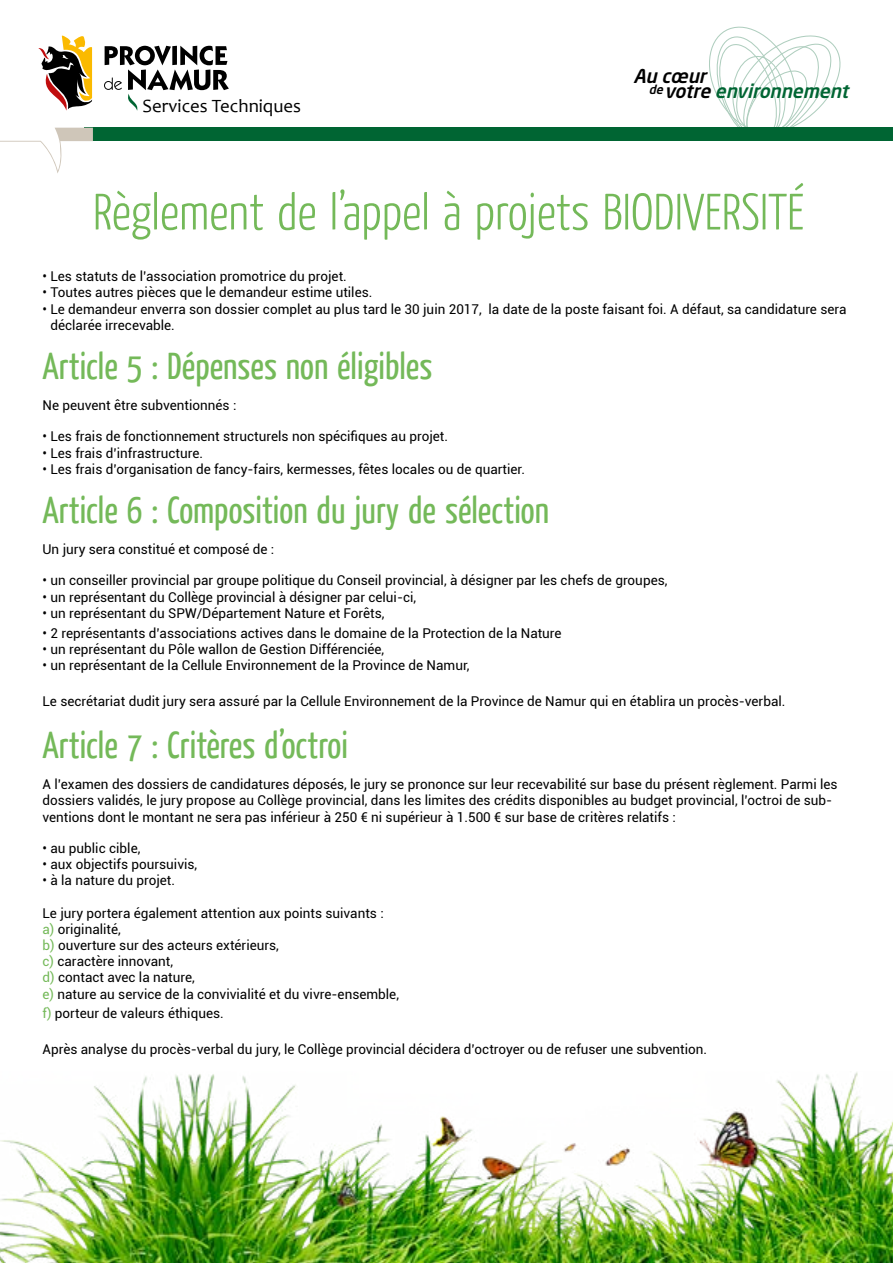
<style>
.page{position:relative;width:893px;height:1263px;background:#fff}
.page>*{position:absolute;margin:0;border:0;box-sizing:border-box;transform-origin:0 0}
.t1{font:300 51px "Yanone Kaffeesatz";color:#74b959}
.t2{font:37.5px "Yanone Kaffeesatz";color:#74b959}
.t3{font:italic 500 18.9px/15.3px "Neo Sans Std";color:#006533}
.t4{font:18.9px "Candara";color:#000}
.t5{font:13.5px/16.2px "Roboto";color:#000}
.s1{color:#000}
.s2{color:#74b959}
</style>
<div class="page">
<img style="left:0;top:1072px;width:893px;height:191px">
<svg style="left:55px;top:45px;width:838px;height:83px"></svg>
<svg style="left:702px;top:26px;width:147px;height:102px"></svg>
<div style="left:84px;top:128px;width:809px;height:13px;background:#006533"></div>
<svg style="left:0;top:128px;width:93px;height:45px"></svg>
<svg style="left:38px;top:35px;width:55px;height:78px"></svg>
<svg style="left:104px;top:46px;width:125px;height:65px"></svg>
<h3 class="t4" style="left:143px;top:95px;width:160px">Services Techniques</h3>
<h3 class="t3" style="left:649px;top:68px;width:206px;text-indent:-15px"><span class="s1">Au cœur<br></span><sup>de</sup> <span class="s1">votre</span> environnement</h3>
<h1 class="t1" style="left:93px;top:180px;width:713px">Règlement de l’appel à projets BIODIVERSITÉ</h1>
<p class="t5" style="left:43px;top:268px;width:306px">• Les statuts de l’association promotrice du projet.</p>
<p class="t5" style="left:43px;top:284px;width:331px">• Toutes autres pièces que le demandeur estime utiles.</p>
<p class="t5" style="left:50px;top:300px;width:798px;text-indent:-8px">• Le demandeur enverra son dossier complet au plus tard le 30 juin 2017, la date de la poste faisant foi. A défaut, sa candidature sera déclarée irrecevable.</p>
<h2 class="t2" style="left:43px;top:342px;width:391px">Article 5 : Dépenses non éligibles</h2>
<p class="t5" style="left:43px;top:397px;width:195px">Ne peuvent être subventionnés :</p>
<p class="t5" style="left:43px;top:428px;width:407px">• Les frais de fonctionnement structurels non spécifiques au projet.</p>
<p class="t5" style="left:43px;top:444px;width:162px">• Les frais d’infrastructure.</p>
<p class="t5" style="left:43px;top:460px;width:484px">• Les frais d’organisation de fancy-fairs, kermesses, fêtes locales ou de quartier.</p>
<h2 class="t2" style="left:43px;top:486px;width:508px">Article 6 : Composition du jury de sélection</h2>
<p class="t5" style="left:43px;top:541px;width:233px">Un jury sera constitué et composé de :</p>
<p class="t5" style="left:43px;top:572px;width:626px">• un conseiller provincial par groupe politique du Conseil provincial, à désigner par les chefs de groupes,</p>
<p class="t5" style="left:43px;top:588px;width:375px">• un représentant du Collège provincial à désigner par celui-ci,</p>
<p class="t5" style="left:43px;top:604px;width:344px">• un représentant du SPW/Département Nature et Forêts,</p>
<p class="t5" style="left:43px;top:624px;width:521px">• 2 représentants d’associations actives dans le domaine de la Protection de la Nature</p>
<p class="t5" style="left:43px;top:640px;width:343px">• un représentant du Pôle wallon de Gestion Différenciée,</p>
<p class="t5" style="left:43px;top:657px;width:429px">• un représentant de la Cellule Environnement de la Province de Namur,</p>
<p class="t5" style="left:43px;top:693px;width:744px">Le secrétariat dudit jury sera assuré par la Cellule Environnement de la Province de Namur qui en établira un procès-verbal.</p>
<h2 class="t2" style="left:43px;top:721px;width:307px">Article 7 : Critères d’octroi</h2>
<p class="t5" style="left:43px;top:776px;width:797px">A l’examen des dossiers de candidatures déposés, le jury se prononce sur leur recevabilité sur base du présent règlement. Parmi les dossiers validés, le jury propose au Collège provincial, dans les limites des crédits disponibles au budget provincial, l’octroi de sub&shy;ventions dont le montant ne sera pas inférieur à 250 € ni supérieur à 1.500 € sur base de critères relatifs :</p>
<p class="t5" style="left:43px;top:839px;width:99px">• au public cible,</p>
<p class="t5" style="left:43px;top:855px;width:156px">• aux objectifs poursuivis,</p>
<p class="t5" style="left:43px;top:872px;width:134px">• à la nature du projet.</p>
<p class="t5" style="left:43px;top:904px;width:358px">Le jury portera également attention aux points suivants : <span class="s2">a)</span> originalité,<br><span class="s2">b)</span> ouverture sur des acteurs extérieurs,<br><span class="s2">c)</span> caractère innovant,<br><span class="s2">d)</span> contact avec la nature,<br><span class="s2">e)</span> nature au service de la convivialité et du vivre-ensemble,</p>
<p class="t5" style="left:43px;top:1005px;width:183px"><span class="s2">f)</span> porteur de valeurs éthiques.</p>
<p class="t5" style="left:43px;top:1040px;width:666px">Après analyse du procès-verbal du jury, le Collège provincial décidera d’octroyer ou de refuser une subvention.</p>
</div>
